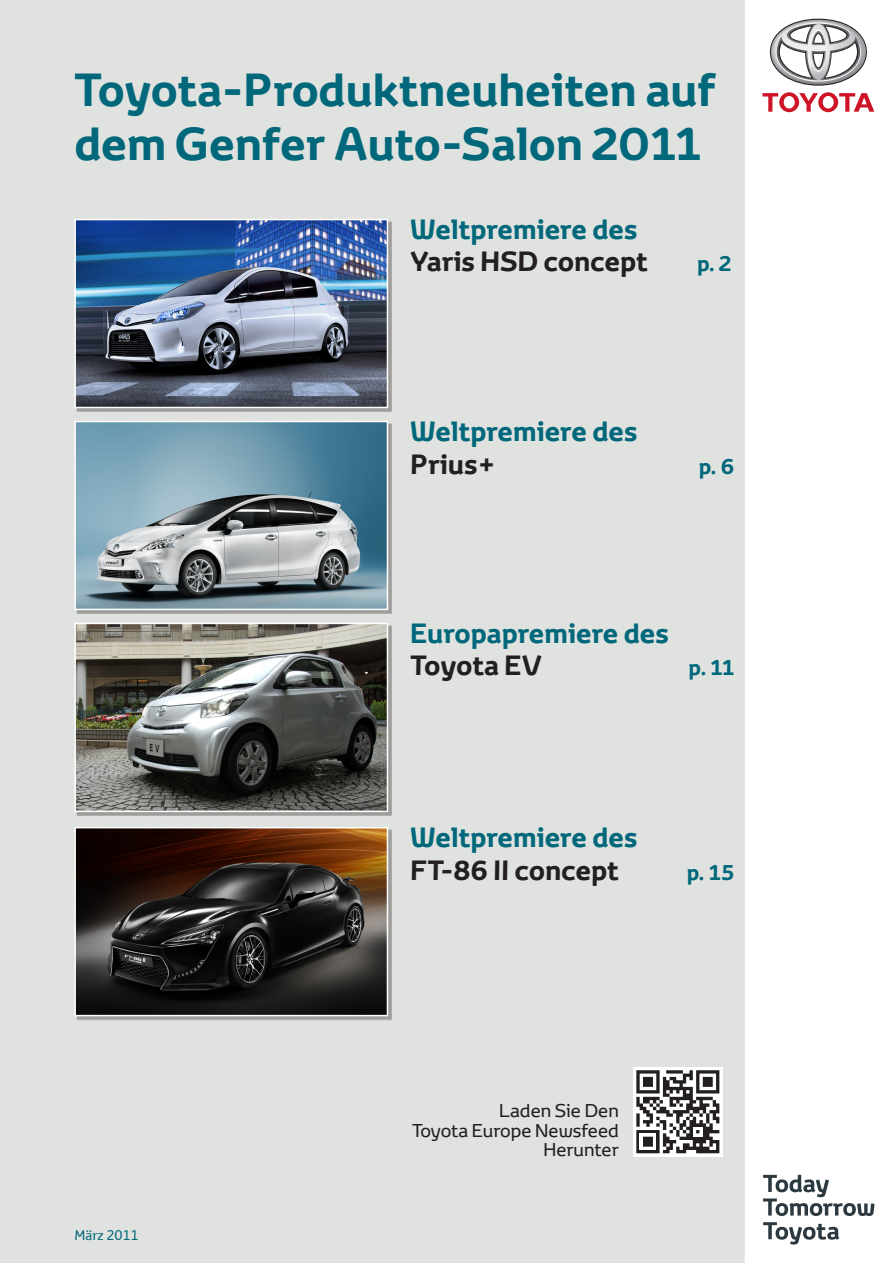
<style>
.page{position:relative;width:893px;height:1263px;background:#fff}
.page>*{position:absolute;margin:0;border:0;box-sizing:border-box;transform-origin:0 0}
.t1{font:700 45px/54px "Toyota Display";color:#00687a}
._06_Front_Cover_TOC{font:700 27px/32.4px "Toyota Display";color:#00687a}
._06_Front_Cover_TOC-2{font:700 21px "Toyota Display";color:#00687a}
._00_Body_Text{font:18px/19.5px "Toyota Display";color:#231f20;text-align:right}
._05_Image_Caption{font:13.5px "Toyota Text";color:#00687a}
.s1{color:#231f20}
</style>
<div class="page">
<div style="left:0;top:0;width:744px;height:1263px;background:#e0e2e0"></div>
<svg style="left:633px;top:1067px;width:89px;height:89px"></svg>
<svg style="left:636px;top:1070px;width:83px;height:83px;background:#898787"></svg>
<div style="left:76px;top:625px;width:316px;height:191px;background:#231f20;opacity:.35"></div>
<img style="left:77px;top:626px;width:308px;height:183px">
<div style="left:74px;top:623px;width:314px;height:189px;border:2px solid #fff"></div>
<div style="left:76px;top:423px;width:316px;height:191px;background:#231f20;opacity:.35"></div>
<img style="left:77px;top:424px;width:308px;height:183px">
<div style="left:74px;top:421px;width:314px;height:189px;border:2px solid #fff"></div>
<div style="left:76px;top:221px;width:316px;height:191px;background:#231f20;opacity:.35"></div>
<img style="left:77px;top:222px;width:308px;height:183px">
<div style="left:74px;top:219px;width:314px;height:189px;border:2px solid #fff"></div>
<div style="left:76px;top:829px;width:316px;height:191px;background:#231f20;opacity:.35"></div>
<img style="left:77px;top:830px;width:308px;height:183px">
<div style="left:74px;top:827px;width:314px;height:189px;border:2px solid #fff"></div>
<svg style="left:770px;top:19px;width:97px;height:67px"></svg>
<svg style="left:762px;top:92px;width:112px;height:20px"></svg>
<svg style="left:763px;top:1175px;width:111px;height:41px"></svg>
<svg style="left:763px;top:1222px;width:76px;height:22px"></svg>
<p class="t1" style="left:74px;top:62px;width:643px">Toyota-Produktneuheiten auf dem Genfer Auto-Salon 2011</p>
<p class="_05_Image_Caption" style="left:74px;top:1226px;width:66px">März 2011</p>
<p class="_06_Front_Cover_TOC" style="left:410px;top:213px;width:240px">Weltpremiere des<br><span class="s1">Yaris HSD concept</span></p>
<p class="_06_Front_Cover_TOC-2" style="left:697px;top:249px;width:36px">p. 2</p>
<p class="_06_Front_Cover_TOC" style="left:410px;top:415px;width:229px">Weltpremiere des<br><span class="s1">Prius+</span></p>
<p class="_06_Front_Cover_TOC-2" style="left:699px;top:452px;width:37px">p. 6</p>
<p class="_06_Front_Cover_TOC" style="left:410px;top:617px;width:260px">Europapremiere des<br><span class="s1">Toyota EV</span></p>
<p class="_06_Front_Cover_TOC-2" style="left:689px;top:653px;width:48px">p. 11</p>
<p class="_06_Front_Cover_TOC" style="left:410px;top:821px;width:229px">Weltpremiere des<br><span class="s1">FT-86 II concept</span></p>
<p class="_06_Front_Cover_TOC-2" style="left:687px;top:857px;width:49px">p. 15</p>
<p class="_00_Body_Text" style="left:499px;top:1101px;width:121px">Laden Sie Den</p>
<p class="_00_Body_Text" style="left:412px;top:1120px;width:208px">Toyota Europe Newsfeed<br>Herunter</p>
</div>
